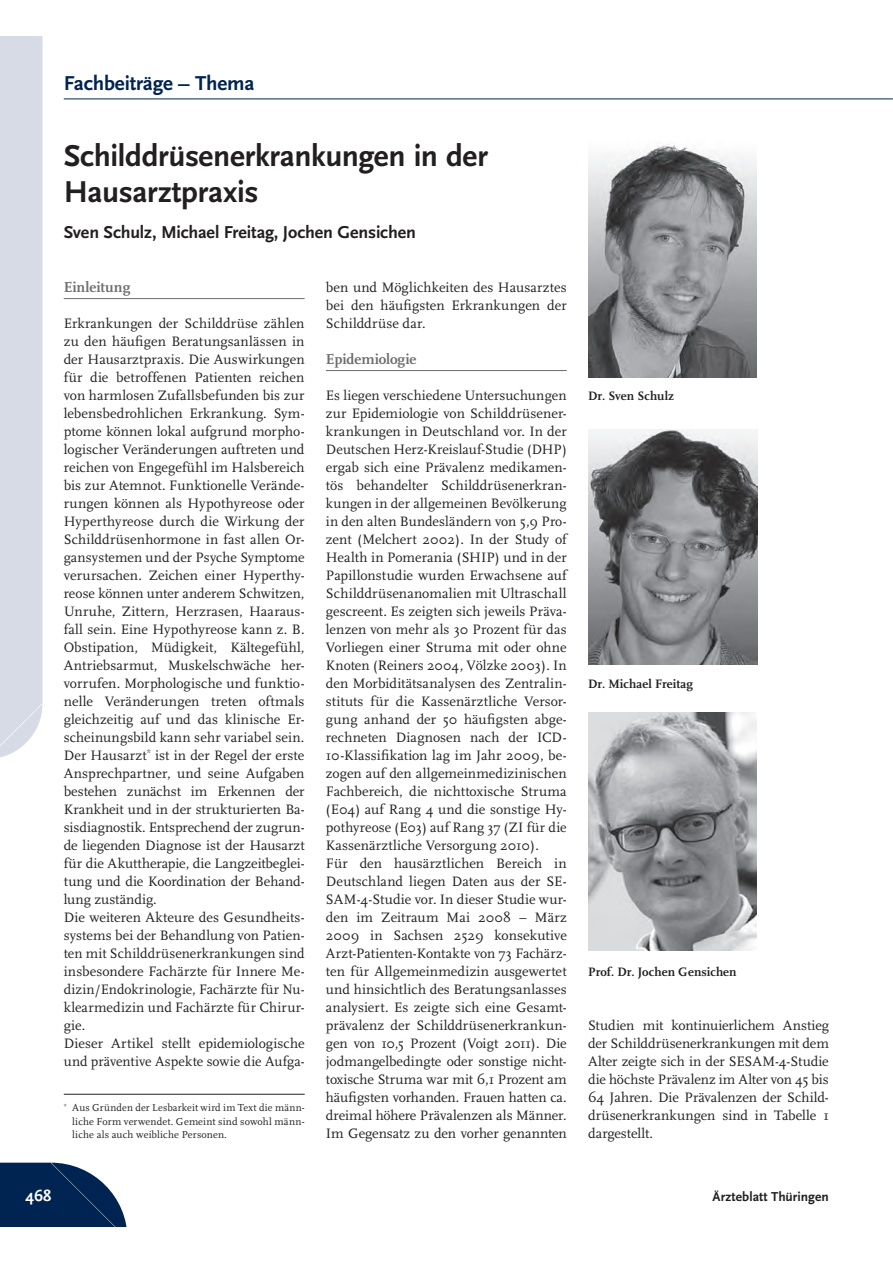
<style>
.page{position:relative;width:893px;height:1263px;background:#fff}
.page>*{position:absolute;margin:0;border:0;box-sizing:border-box;transform-origin:0 0}
.t1{font:700 31.5px/36px "Scala Sans";letter-spacing:-.015em;color:#231f20}
.t2{font:700 21px "Scala Sans";letter-spacing:-.01em;color:#002451}
.t3{font:700 18px "Scala Sans";letter-spacing:-.01em;color:#231f20}
.t4{font:700 16.5px "Scala Sans";color:#fff}
.t5{font:700 15px "Scala";letter-spacing:-.005em;color:#6c6d70}
.t6{font:14.25px/18px "Scala";letter-spacing:.005em;color:#231f20}
.t7{font:700 13.5px "Scala Sans";letter-spacing:.005em;color:#231f20}
.t8{font:700 12.75px "Scala";letter-spacing:.01em;color:#231f20}
.t9{font:10.5px/13.5px "Scala";letter-spacing:.01em;color:#231f20;text-align:justify}
</style>
<div class="page">
<svg style="left:0;top:1163px;width:127px;height:63px;background:#26456b"></svg>
<hr style="left:64px;top:99px;width:829px;height:1px;background:#002451">
<div style="left:0;top:36px;width:43px;height:722px;background:#d6dbe6"></div>
<hr style="left:64px;top:298px;width:241px;height:1px;background:#6c6d70">
<img style="left:588px;top:144px;width:169px;height:233px">
<img style="left:588px;top:430px;width:169px;height:234px">
<img style="left:588px;top:712px;width:169px;height:238px">
<hr style="left:326px;top:370px;width:241px;height:1px;background:#6c6d70">
<hr style="left:64px;top:1094px;width:241px;height:1px;background:#231f20">
<h2 class="t2" style="left:64px;top:75px;width:192px">Fachbeiträge – Thema</h2>
<h1 class="t1" style="left:64px;top:140px;width:426px">Schilddrüsenerkrankungen in der<br>Hausarztpraxis</h1>
<p class="t3" style="left:64px;top:225px;width:354px">Sven Schulz, Michael Freitag, Jochen Gensichen</p>
<p class="t5" style="left:64px;top:280px;width:68px">Einleitung</p>
<p class="t6" style="left:64px;top:315px;width:242px">Erkrankungen der Schilddrüse zählen zu den häufigen Beratungsanlässen in der Hausarztpraxis. Die Auswirkungen für die betroffenen Patienten reichen von harmlosen Zufallsbefunden bis zur lebensbedrohlichen Erkrankung. Sym&shy;ptome können lokal aufgrund morpho&shy;logischer Veränderungen auftreten und reichen von Engegefühl im Halsbereich bis zur Atemnot. Funktionelle Verände&shy;rungen können als Hypothyreose oder Hyperthyreose durch die Wirkung der Schilddrüsenhormone in fast allen Or&shy;gansystemen und der Psyche Symptome verursachen. Zeichen einer Hyperthy&shy;reose können unter anderem Schwitzen, Unruhe, Zittern, Herzrasen, Haaraus&shy;fall sein. Eine Hypothyreose kann z. B.<br>Obstipation, Müdigkeit, Kältegefühl, Antriebsarmut, Muskelschwäche her&shy;vorrufen. Morphologische und funktio&shy;nelle Veränderungen treten oftmals gleichzeitig auf und das klinische Er&shy;scheinungsbild kann sehr variabel sein.<br>Der Hausarzt<sup>*</sup> ist in der Regel der erste Ansprechpartner, und seine Aufgaben bestehen zunächst im Erkennen der Krankheit und in der strukturierten Ba&shy;sisdiagnostik. Entsprechend der zugrun&shy;de liegenden Diagnose ist der Hausarzt für die Akuttherapie, die Langzeitbeglei&shy;tung und die Koordination der Behand&shy;lung zuständig.<br>Die weiteren Akteure des Gesundheits&shy;systems bei der Behandlung von Patien&shy;ten mit Schilddrüsenerkrankungen sind insbesondere Fachärzte für Innere Me&shy;dizin/Endokrinologie, Fachärzte für Nu&shy;klearmedizin und Fachärzte für Chirur&shy;gie.<br>Dieser Artikel stellt epidemiologische und präventive Aspekte sowie die Aufga-</p>
<p class="t9" style="left:72px;top:1102px;width:234px;text-indent:-9px"><sup>*</sup> Aus Gründen der Lesbarkeit wird im Text die männ&shy;liche Form verwendet. Gemeint sind sowohl männ&shy;liche als auch weibliche Personen.</p>
<p class="t6" style="left:326px;top:279px;width:242px;text-align:justify">ben und Möglichkeiten des Hausarztes bei den häufigsten Erkrankungen der Schilddrüse dar.</p>
<p class="t5" style="left:326px;top:352px;width:92px">Epidemiologie</p>
<p class="t6" style="left:326px;top:387px;width:242px">Es liegen verschiedene Untersuchungen zur Epidemiologie von Schilddrüsener&shy;krankungen in Deutschland vor. In der Deutschen Herz-Kreislauf-Studie (DHP) ergab sich eine Prävalenz medikamen&shy;tös behandelter Schilddrüsenerkran&shy;kungen in der allgemeinen Bevölkerung in den alten Bundesländern von 5,9 Pro&shy;zent (Melchert 2002). In der Study of Health in Pomerania (SHIP) und in der Papillonstudie wurden Erwachsene auf Schilddrüsenanomalien mit Ultraschall gescreent. Es zeigten sich jeweils Präva&shy;lenzen von mehr als 30 Prozent für das Vorliegen einer Struma mit oder ohne Knoten (Reiners 2004, Völzke 2003). In den Morbiditätsanalysen des Zentralin&shy;stituts für die Kassenärztliche Versor&shy;gung anhand der 50 häufigsten abge&shy;rechneten Diagnosen nach der ICD-10-Klassifikation lag im Jahr 2009, be&shy;zogen auf den allgemeinmedizinischen Fachbereich, die nichttoxische Struma (E04) auf Rang 4 und die sonstige Hy&shy;pothyreose (E03) auf Rang 37 (ZI für die Kassenärztliche Versorgung 2010).<br>Für den hausärztlichen Bereich in Deutschland liegen Daten aus der SE-SAM-4-Studie vor. In dieser Studie wur&shy;den im Zeitraum Mai 2008 – März 2009 in Sachsen 2529 konsekutive Arzt-Patienten-Kontakte von 73 Fachärz&shy;ten für Allgemeinmedizin ausgewertet und hinsichtlich des Beratungsanlasses analysiert. Es zeigte sich eine Gesamt&shy;prävalenz der Schilddrüsenerkrankun&shy;gen von 10,5 Prozent (Voigt 2011). Die jodmangelbedingte oder sonstige nicht&shy;toxische Struma war mit 6,1 Prozent am häufigsten vorhanden. Frauen hatten ca. dreimal höhere Prävalenzen als Männer.<br>Im Gegensatz zu den vorher genannten</p>
<p class="t4" style="left:26px;top:1189px;width:27px">468</p>
<p class="t8" style="left:588px;top:390px;width:88px">Dr. Sven Schulz</p>
<p class="t8" style="left:588px;top:678px;width:106px">Dr. Michael Freitag</p>
<p class="t8" style="left:588px;top:966px;width:150px">Prof. Dr. Jochen Gensichen</p>
<p class="t6" style="left:588px;top:1017px;width:242px;text-align:justify">Studien mit kontinuierlichem Anstieg der Schilddrüsenerkrankungen mit dem Alter zeigte sich in der SESAM-4-Studie die höchste Prävalenz im Alter von 45 bis 64 Jahren. Die Prävalenzen der Schild&shy;drüsenerkrankungen sind in Tabelle 1 dargestellt.</p>
<p class="t7" style="left:712px;top:1191px;width:118px">Ärzteblatt Thüringen</p>
</div>
